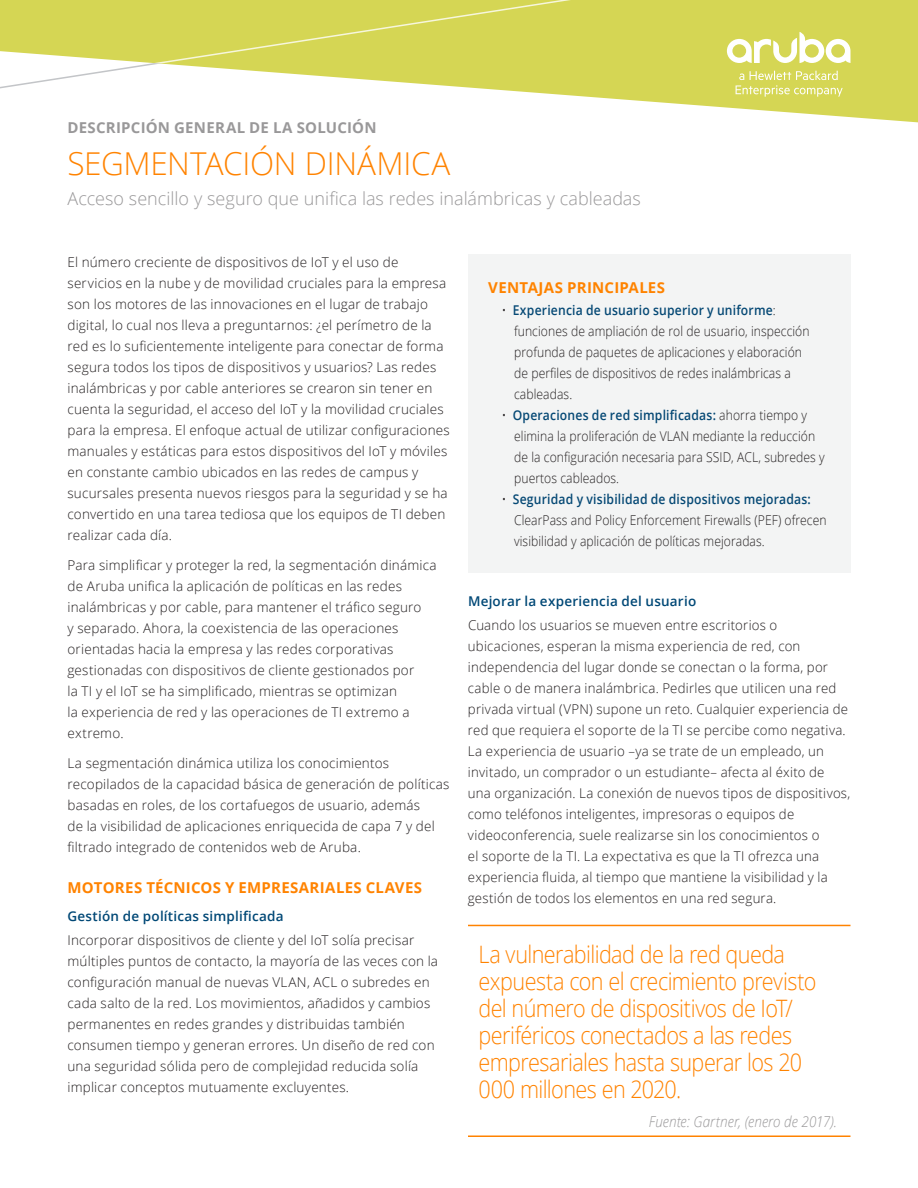
<style>
.page{position:relative;width:918px;height:1188px;background:#fff}
.page>*{position:absolute;margin:0;border:0;box-sizing:border-box;transform-origin:0 0}
.t1{font:300 31.5px "Open Sans";letter-spacing:-.01em;color:#ff8300}
.t2{font:300 24px/27px "Open Sans";letter-spacing:-.025em;color:#ff8300;scale:.9 1}
.t3{font:300 18px "Open Sans";color:#999899}
.t4{font:700 15px "Open Sans";letter-spacing:.02em;color:#ff8300}
.t5{font:700 15px "Open Sans";letter-spacing:.015em;color:#999899}
.t6{font:italic 300 15px "Open Sans";letter-spacing:.005em;color:#999899;scale:.9 1}
.t7{font:300 13.5px/21px "Open Sans";letter-spacing:.015em;color:#231f20}
.t8{font:300 13.5px/21px "Open Sans";letter-spacing:.015em;color:#231f20;scale:.9 1}
.t9{font:600 13.5px "Open Sans";letter-spacing:.015em;color:#004876}
.s1{font-weight:600;color:#064975}
</style>
<div class="page">
<svg style="left:0;top:0;width:918px;height:123px;fill:#d5d654"></svg>
<svg style="left:727px;top:32px;width:124px;height:65px"></svg>
<hr style="left:468px;top:925px;width:382px;height:1px;background:#ff8300">
<hr style="left:468px;top:1136px;width:382px;height:1px;background:#ff8300">
<div style="left:468px;top:255px;width:382px;height:318px;background:#f3f4f4"></div>
<p class="t5" style="left:67px;top:117px;width:311px">DESCRIPCIÓN GENERAL DE LA SOLUCIÓN</p>
<h1 class="t1" style="left:68px;top:142px;width:384px">SEGMENTACIÓN DINÁMICA</h1>
<h3 class="t3" style="left:68px;top:186px;width:575px">Acceso sencillo y seguro que unifica las redes inalámbricas y cableadas</h3>
<p class="t7" style="left:68px;top:251px;width:384px">El número creciente de dispositivos de IoT y el uso de servicios en la nube y de movilidad cruciales para la empresa son los motores de las innovaciones en el lugar de trabajo digital, lo cual nos lleva a preguntarnos: ¿el perímetro de la red es lo suficientemente inteligente para conectar de forma segura todos los tipos de dispositivos y usuarios? Las redes inalámbricas y por cable anteriores se crearon sin tener en cuenta la seguridad, el acceso del IoT y la movilidad cruciales para la empresa. El enfoque actual de utilizar configuraciones manuales y estáticas para estos dispositivos del IoT y móviles en constante cambio ubicados en las redes de campus y sucursales presenta nuevos riesgos para la seguridad y se ha convertido en una tarea tediosa que los equipos de TI deben realizar cada día.</p>
<p class="t7" style="left:68px;top:554px;width:371px">Para simplificar y proteger la red, la segmentación dinámica de Aruba unifica la aplicación de políticas en las redes inalámbricas y por cable, para mantener el tráfico seguro<br>y separado. Ahora, la coexistencia de las operaciones orientadas hacia la empresa y las redes corporativas gestionadas con dispositivos de cliente gestionados por<br>la TI y el IoT se ha simplificado, mientras se optimizan<br>la experiencia de red y las operaciones de TI extremo a extremo.</p>
<p class="t7" style="left:68px;top:752px;width:384px">La segmentación dinámica utiliza los conocimientos recopilados de la capacidad básica de generación de políticas basadas en roles, de los cortafuegos de usuario, además<br>de la visibilidad de aplicaciones enriquecida de capa 7 y del filtrado integrado de contenidos web de Aruba.</p>
<p class="t4" style="left:68px;top:877px;width:356px">MOTORES TÉCNICOS Y EMPRESARIALES CLAVES</p>
<p class="t9" style="left:68px;top:907px;width:218px">Gestión de políticas simplificada</p>
<p class="t7" style="left:68px;top:929px;width:372px">Incorporar dispositivos de cliente y del IoT solía precisar múltiples puntos de contacto, la mayoría de las veces con la configuración manual de nuevas VLAN, ACL o subredes en cada salto de la red. Los movimientos, añadidos y cambios permanentes en redes grandes y distribuidas también consumen tiempo y generan errores. Un diseño de red con una seguridad sólida pero de complejidad reducida solía implicar conceptos mutuamente excluyentes.</p>
<p class="t4" style="left:488px;top:277px;width:178px">VENTAJAS PRINCIPALES</p>
<p class="t8" style="left:514px;top:299px;width:330px;text-indent:-12px">• <span class="s1">Experiencia de usuario superior y uniforme</span>: funciones de ampliación de rol de usuario, inspección profunda de paquetes de aplicaciones y elaboración de perfiles de dispositivos de redes inalámbricas a cableadas.</p>
<p class="t8" style="left:514px;top:404px;width:346px;text-indent:-12px">• <span class="s1">Operaciones de red simplificadas:</span> ahorra tiempo y elimina la proliferación de VLAN mediante la reducción de la configuración necesaria para SSID, ACL, subredes y puertos cableados.</p>
<p class="t8" style="left:514px;top:488px;width:349px;text-indent:-12px">• <span class="s1">Seguridad y visibilidad de dispositivos mejoradas:<br></span>ClearPass and Policy Enforcement Firewalls (PEF) ofrecen visibilidad y aplicación de políticas mejoradas.</p>
<p class="t9" style="left:468px;top:592px;width:230px">Mejorar la experiencia del usuario</p>
<p class="t7" style="left:468px;top:614px;width:384px">Cuando los usuarios se mueven entre escritorios o ubicaciones, esperan la misma experiencia de red, con independencia del lugar donde se conectan o la forma, por cable o de manera inalámbrica. Pedirles que utilicen una red privada virtual (VPN) supone un reto. Cualquier experiencia de red que requiera el soporte de la TI se percibe como negativa.<br>La experiencia de usuario –ya se trate de un empleado, un invitado, un comprador o un estudiante– afecta al éxito de una organización. La conexión de nuevos tipos de dispositivos, como teléfonos inteligentes, impresoras o equipos de videoconferencia, suele realizarse sin los conocimientos o<br>el soporte de la TI. La expectativa es que la TI ofrezca una experiencia fluida, al tiempo que mantiene la visibilidad y la gestión de todos los elementos en una red segura.</p>
<h2 class="t2" style="left:478px;top:940px;width:377px">La vulnerabilidad de la red queda expuesta con el crecimiento previsto del número de dispositivos de IoT/ periféricos conectados a las redes empresariales hasta superar los 20<br>000 millones en 2020.</h2>
<p class="t6" style="left:649px;top:1111px;width:211px">Fuente: Gartner, (enero de 2017).</p>
</div>
